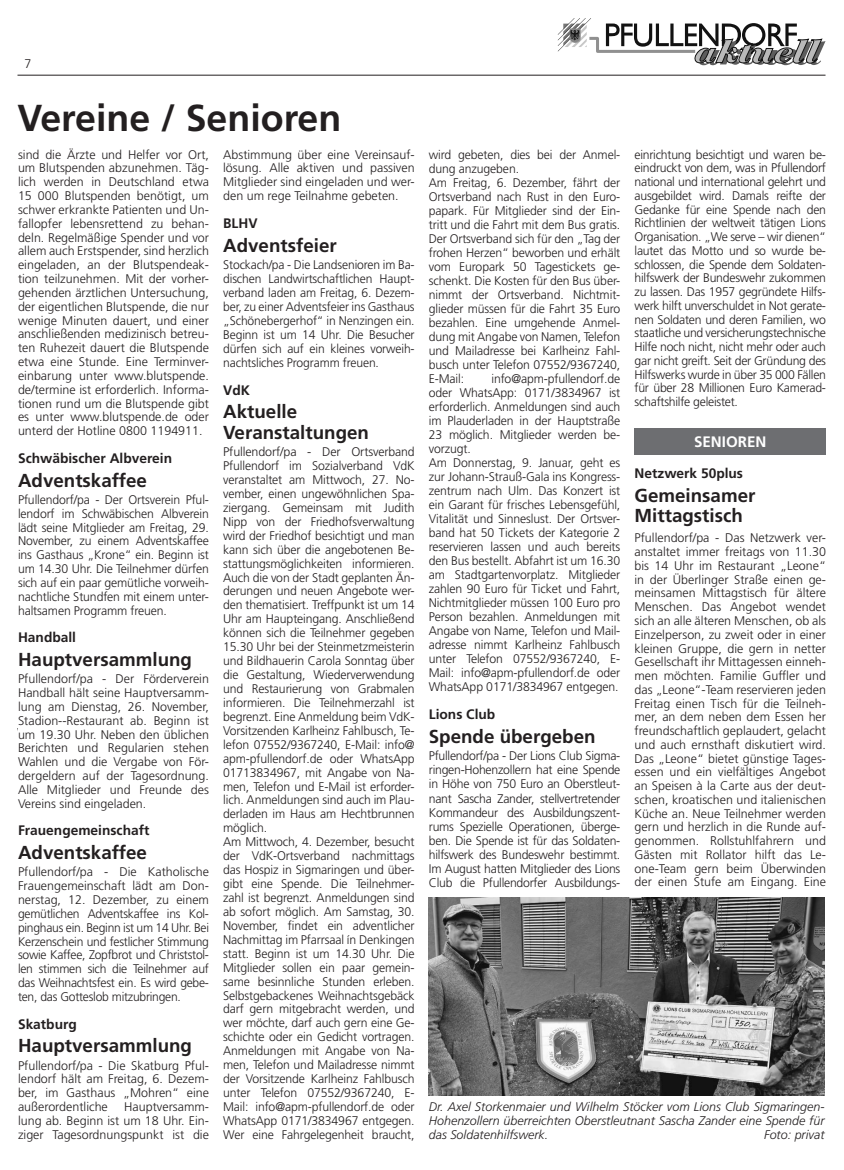
<style>
.page{position:relative;width:844px;height:1170px;background:#fff}
.page>*{position:absolute;margin:0;border:0;box-sizing:border-box;transform-origin:0 0}
.t1{font:700 37.5px "Frutiger LT Std";color:#231f20}
.t2{font:700 18.75px/20.1px "Frutiger LT Std";color:#231f20}
.t3{font:700 15.12px "Frutiger LT Std";color:#fff}
.t4{font:700 13.75px "Frutiger LT Std";color:#231f20}
.t5{font:300 12.5px/13.9px "Frutiger LT Std";letter-spacing:-.01em;color:#231f20;text-align:justify}
.t6{font:italic 300 12.5px/13.8px "Frutiger LT Std";color:#231f20;text-align:justify}
</style>
<div class="page">
<hr style="left:18px;top:75px;width:807px;height:1px;background:#231f20">
<svg style="left:558px;top:18px;width:267px;height:47px"></svg>
<div style="left:634px;top:428px;width:192px;height:27px;background:#6d6e71"></div>
<img style="left:429px;top:897px;width:395px;height:198px">
<p class="t5" style="left:25px;top:56px;width:8px">7</p>
<h1 class="t1" style="left:18px;top:96px;width:325px">Vereine / Senioren</h1>
<p class="t5" style="left:18px;top:147px;width:192px">sind die Ärzte und Helfer vor Ort, um Blutspenden abzunehmen. Täg&shy;lich werden in Deutschland etwa 15 000 Blutspenden benötigt, um schwer erkrankte Patienten und Un&shy;fallopfer lebensrettend zu behan&shy;deln. Regelmäßige Spender und vor allem auch Erstspender, sind herzlich eingeladen, an der Blutspendeak&shy;tion teilzunehmen. Mit der vorher&shy;gehenden ärztlichen Untersuchung, der eigentlichen Blutspende, die nur wenige Minuten dauert, und einer anschließenden medizinisch betreu&shy;ten Ruhezeit dauert die Blutspende etwa eine Stunde. Eine Terminver&shy;einbarung unter www.blutspende. de/termine ist erforderlich. Informa&shy;tionen rund um die Blutspende gibt es unter www.blutspende.de oder unterd der Hotline 0800 1194911.</p>
<p class="t4" style="left:18px;top:450px;width:156px">Schwäbischer Albverein</p>
<h2 class="t2" style="left:18px;top:470px;width:130px">Adventskaffee</h2>
<p class="t5" style="left:18px;top:493px;width:192px">Pfullendorf/pa - Der Ortsverein Pful&shy;lendorf im Schwäbischen Albverein lädt seine Mitglieder am Freitag, 29.<br>November, zu einem Adventskaffee ins Gasthaus „Krone“ ein. Beginn ist um 14.30 Uhr. Die Teilnehmer dürfen sich auf ein paar gemütliche vorweih&shy;nachtliche Stundfen mit einem unter&shy;haltsamen Programm freuen.</p>
<p class="t4" style="left:18px;top:629px;width:60px">Handball</p>
<h2 class="t2" style="left:18px;top:649px;width:175px">Hauptversammlung</h2>
<p class="t5" style="left:18px;top:672px;width:192px">Pfullendorf/pa - Der Förderverein Handball hält seine Hauptversamm&shy;lung am Dienstag, 26. November, Stadion--Restaurant ab. Beginn ist um 19.30 Uhr. Neben den üblichen Berichten und Regularien stehen Wahlen und die Vergabe von För&shy;dergeldern auf der Tagesordnung.<br>Alle Mitglieder und Freunde des Vereins sind eingeladen.</p>
<p class="t4" style="left:18px;top:822px;width:133px">Frauengemeinschaft</p>
<h2 class="t2" style="left:18px;top:842px;width:130px">Adventskaffee</h2>
<p class="t5" style="left:18px;top:865px;width:192px">Pfullendorf/pa - Die Katholische Frauengemeinschaft lädt am Don&shy;nerstag, 12. Dezember, zu einem gemütlichen Adventskaffee ins Kol&shy;pinghaus ein. Beginn ist um 14 Uhr. Bei Kerzenschein und festlicher Stimmung sowie Kaffee, Zopfbrot und Christstol&shy;len stimmen sich die Teilnehmer auf das Weihnachtsfest ein. Es wird gebe&shy;ten, das Gotteslob mitzubringen.</p>
<p class="t4" style="left:18px;top:1015px;width:60px">Skatburg</p>
<h2 class="t2" style="left:18px;top:1035px;width:175px">Hauptversammlung</h2>
<p class="t5" style="left:18px;top:1058px;width:192px">Pfullendorf/pa - Die Skatburg Pful&shy;lendorf hält am Freitag, 6. Dezem&shy;ber, im Gasthaus „Mohren“ eine außerordentliche</p>
<p class="t5" style="left:18px;top:1099px;width:192px;text-indent:106px">Hauptversamm&shy;lung ab. Beginn ist um 18 Uhr. Ein&shy;ziger Tagesordnungspunkt ist die</p>
<p class="t5" style="left:223px;top:147px;width:193px">Abstimmung über eine Vereinsauf&shy;lösung. Alle aktiven und passiven Mitglieder sind eingeladen und wer&shy;den um rege Teilnahme gebeten.</p>
<p class="t4" style="left:223px;top:215px;width:36px">BLHV</p>
<h2 class="t2" style="left:223px;top:235px;width:115px">Adventsfeier</h2>
<p class="t5" style="left:223px;top:258px;width:193px">Stockach/pa - Die Landsenioren im Ba&shy;dischen Landwirtschaftlichen Haupt&shy;verband laden am Freitag, 6. Dezem&shy;ber, zu einer Adventsfeier ins Gasthaus „Schönebergerhof“ in Nenzingen ein.<br>Beginn ist um 14 Uhr. Die Besucher dürfen sich auf ein kleines vorweih&shy;nachtsliches Programm freuen.</p>
<p class="t4" style="left:223px;top:382px;width:28px">VdK</p>
<h2 class="t2" style="left:223px;top:402px;width:147px">Aktuelle<br>Veranstaltungen</h2>
<p class="t5" style="left:223px;top:445px;width:193px;text-align:left">Pfullendorf/pa - Der Ortsverband Pfullendorf im Sozialverband VdK veranstaltet am Mittwoch, 27. No&shy;vember, einen ungewöhnlichen Spa&shy;ziergang. Gemeinsam mit Judith Nipp von der Friedhofsverwaltung wird der Friedhof besichtigt und man kann sich über die angebotenen Be&shy;stattungsmöglichkeiten informieren.<br>Auch die von der Stadt geplanten Än&shy;derungen und neuen Angebote wer&shy;den thematisiert. Treffpunkt ist um 14<br>Uhr am Haupteingang. Anschließend können sich die Teilnehmer gegeben 15.30 Uhr bei der Steinmetzmeisterin und Bildhauerin Carola Sonntag über die Gestaltung, Wiederverwendung und Restaurierung von Grabmalen informieren. Die Teilnehmerzahl ist begrenzt. Eine Anmeldung beim VdK-Vorsitzenden Karlheinz Fahlbusch, Te&shy;lefon 07552/9367240, E-Mail: info@ apm-pfullendorf.de oder WhatsApp 01713834967, mit Angabe von Na&shy;men, Telefon und E-Mail ist erforder&shy;lich. Anmeldungen sind auch im Plau&shy;derladen im Haus am Hechtbrunnen möglich.<br>Am Mittwoch, 4. Dezember, besucht der VdK-Ortsverband nachmittags das Hospiz in Sigmaringen und über&shy;gibt eine Spende. Die Teilnehmer&shy;zahl ist begrenzt. Anmeldungen sind ab sofort möglich. Am Samstag, 30.<br>November, findet ein adventlicher Nachmittag im Pfarrsaal ín Denkingen statt. Beginn ist um 14.30 Uhr. Die Mitglieder sollen ein paar gemein&shy;same besinnliche Stunden erleben.<br>Selbstgebackenes Weihnachtsgebäck darf gern mitgebracht werden, und wer möchte, darf auch gern eine Ge&shy;schichte oder ein Gedicht vortragen.<br>Anmeldungen mit Angabe von Na&shy;men, Telefon und Mailadresse nimmt der Vorsitzende Karlheinz Fahlbusch unter Telefon 07552/9367240, E-Mail: info@apm-pfullendorf.de oder WhatsApp 0171/3834967 entgegen.<br>Wer eine Fahrgelegenheit braucht,</p>
<p class="t5" style="left:429px;top:147px;width:193px;text-align:left">wird gebeten, dies bei der Anmel&shy;dung anzugeben.<br>Am Freitag, 6. Dezember, fährt der<br>Ortsverband nach Rust in den Euro&shy;papark. Für Mitglieder sind der Ein&shy;tritt und die Fahrt mit dem Bus gratis.<br>Der Ortsverband sich für den „Tag der frohen Herzen“ beworben und erhält vom Europark 50 Tagestickets ge&shy;schenkt. Die Kosten für den Bus über&shy;nimmt der Ortsverband. Nichtmit&shy;glieder müssen für die Fahrt 35 Euro bezahlen. Eine umgehende Anmel&shy;dung mit Angabe von Namen, Telefon und Mailadresse bei Karlheinz Fahl&shy;busch unter Telefon 07552/9367240,<br>E-Mail:</p>
<p class="t5" style="left:429px;top:371px;width:193px;text-align:left;text-indent:63px">info@apm-pfullendorf.de oder WhatsApp: 0171/3834967 ist erforderlich. Anmeldungen sind auch im Plauderladen in der Hauptstraße 23 möglich. Mitglieder werden be&shy;vorzugt.<br>Am Donnerstag, 9. Januar, geht es zur Johann-Strauß-Gala ins Kongress&shy;zentrum nach Ulm. Das Konzert ist ein Garant für frisches Lebensgefühl, Vitalität und Sinneslust. Der Ortsver&shy;band hat 50 Tickets der Kategorie 2 reservieren lassen und auch bereits den Bus bestellt. Abfahrt ist um 16.30 am Stadtgartenvorplatz. Mitglieder zahlen 90 Euro für Ticket und Fahrt, Nichtmitglieder müssen 100 Euro pro Person bezahlen. Anmeldungen mit Angabe von Name, Telefon und Mail&shy;adresse nimmt Karlheinz Fahlbusch unter Telefon 07552/9367240, E-Mail: info@apm-pfullendorf.de oder WhatsApp 0171/3834967 entgegen.</p>
<p class="t4" style="left:429px;top:706px;width:68px">Lions Club</p>
<h2 class="t2" style="left:429px;top:726px;width:168px">Spende übergeben</h2>
<p class="t5" style="left:429px;top:749px;width:193px">Pfullendorf/pa - Der Lions Club Sigma&shy;ringen-Hohenzollern hat eine Spende in Höhe von 750 Euro an Oberstleut&shy;nant Sascha Zander, stellvertretender Kommandeur des Ausbildungszent&shy;rums Spezielle Operationen, überge&shy;ben. Die Spende ist für das Soldaten&shy;hilfswerk des Bundeswehr bestimmt.<br>Im August hatten Mitglieder des Lions Club die Pfullendorfer Ausbildungs-</p>
<p class="t5" style="left:634px;top:147px;width:193px">einrichtung besichtigt und waren be&shy;eindruckt von dem, was in Pfullendorf national und international gelehrt und ausgebildet wird. Damals reifte der Gedanke für eine Spende nach den Richtlinien der weltweit tätigen Lions Organisation. „We serve – wir dienen“ lautet das Motto und so wurde be&shy;schlossen, die Spende dem Soldaten&shy;hilfswerk der Bundeswehr zukommen zu lassen. Das 1957 gegründete Hilfs&shy;werk hilft unverschuldet in Not gerate&shy;nen Soldaten und deren Familien, wo staatliche und versicherungstechnische Hilfe noch nicht, nicht mehr oder auch gar nicht greift. Seit der Gründung des Hilfswerks wurde in über 35 000 Fällen für über 28 Millionen Euro Kamerad&shy;schaftshilfe geleistet.</p>
<p class="t3" style="left:694px;top:432px;width:74px">SENIOREN</p>
<p class="t4" style="left:634px;top:465px;width:110px">Netzwerk 50plus</p>
<h2 class="t2" style="left:634px;top:485px;width:122px">Gemeinsamer<br>Mittagstisch</h2>
<p class="t5" style="left:634px;top:531px;width:193px">Pfullendorf/pa - Das Netzwerk ver&shy;anstaltet immer freitags von 11.30 bis 14 Uhr im Restaurant „Leone“ in der Überlinger Straße einen ge&shy;meinsamen Mittagstisch für ältere Menschen. Das Angebot wendet sich an alle älteren Menschen, ob als Einzelperson, zu zweit oder in einer kleinen Gruppe, die gern in netter Gesellschaft ihr Mittagessen einneh&shy;men möchten. Familie Guffler und das „Leone“-Team reservieren jeden Freitag einen Tisch für die Teilneh&shy;mer, an dem neben dem Essen her freundschaftlich geplaudert, gelacht und auch ernsthaft diskutiert wird.<br>Das „Leone“ bietet günstige Tages&shy;essen und ein vielfältiges Angebot an Speisen à la Carte aus der deut&shy;schen, kroatischen und italienischen Küche an. Neue Teilnehmer werden gern und herzlich in die Runde auf&shy;genommen. Rollstuhlfahrern und Gästen mit Rollator hilft das Le&shy;one-Team gern beim Überwinden der einen Stufe am Eingang. Eine</p>
<p class="t6" style="left:429px;top:1100px;width:397px">Dr. Axel Storkenmaier und Wilhelm Stöcker vom Lions Club Sigmaringen-Hohenzollern überreichten Oberstleutnant Sascha Zander eine Spende für das Soldatenhilfswerk.</p>
<p class="t6" style="left:764px;top:1127px;width:62px">Foto: privat</p>
</div>
